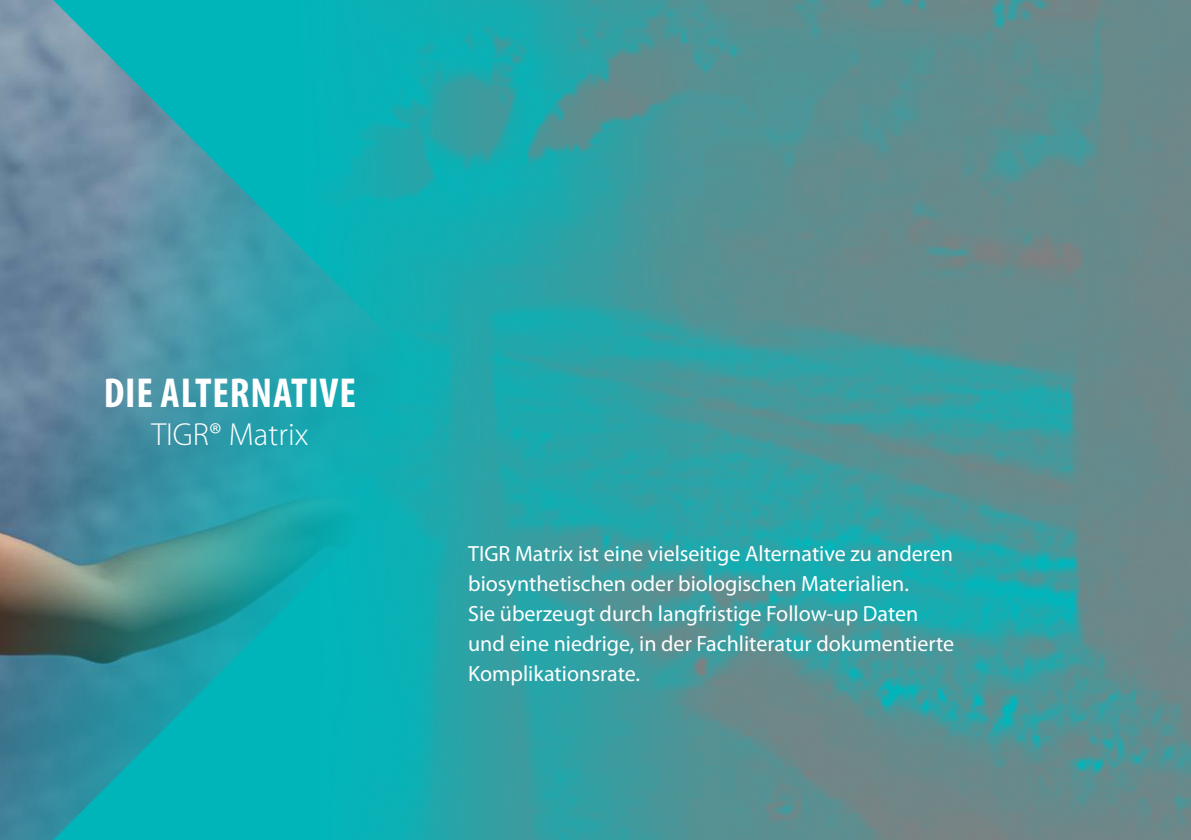
<style>
.page{position:relative;width:1191px;height:840px;background:#fff}
.page>*{position:absolute;margin:0;border:0;box-sizing:border-box;transform-origin:0 0}
.t1{font:700 condensed 42px "Myriad Pro";letter-spacing:.02em;color:#fff}
.t2{font:300 32px "Myriad Pro";color:#fff}
.t3{font:22px/30px "Myriad Pro";color:#fff}
</style>
<div class="page">
<img style="left:397px;top:0;width:794px;height:839px">
<img style="left:0;top:0;width:397px;height:839px">
<h1 class="t1" style="left:104px;top:366px;width:254px">DIE ALTERNATIVE</h1>
<h2 class="t2" style="left:151px;top:415px;width:159px">TIGR® Matrix</h2>
<p class="t3" style="left:468px;top:538px;width:487px">TIGR Matrix ist eine vielseitige Alternative zu anderen biosynthetischen oder biologischen Materialien.<br>Sie überzeugt durch langfristige Follow-up Daten und eine niedrige, in der Fachliteratur dokumentierte Komplikationsrate.</p>
</div>
